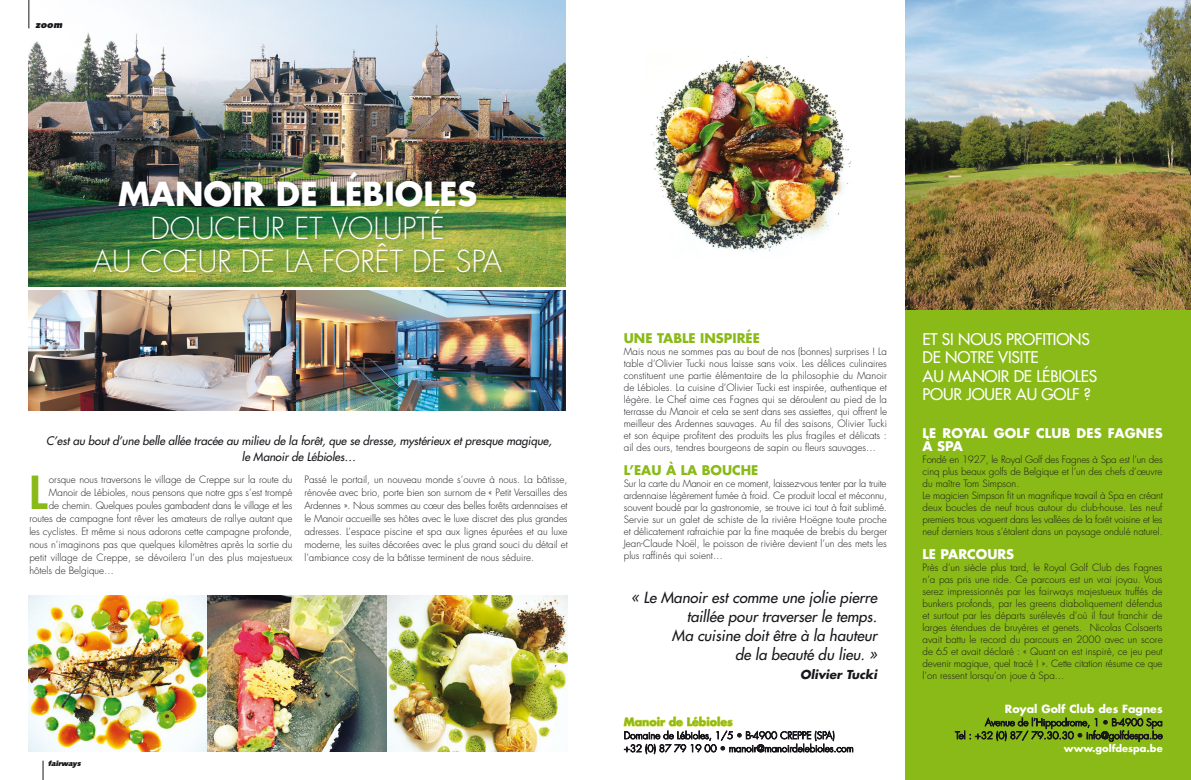
<style>
.page{position:relative;width:1191px;height:780px;background:#fff}
.page>*{position:absolute;margin:0;border:0;box-sizing:border-box;transform-origin:0 0}
.t1{font:800 44.3px "Futura";color:#89ba17}
.t2{font:700 32.3px "Futura";color:#fff}
.t3{font:300 29.5px/33px "Futura";color:#fff;text-align:center}
.t4{font:15.7px/18.4px "Futura";letter-spacing:-.01em;color:#fff}
.t5{font:italic 15px/19px "Futura";color:#1a171c;text-align:right}
.t6{font:700 13px/13px "Futura";letter-spacing:.01em;color:#fff}
.t7{font:700 13px "Futura";color:#89ba17}
.t8{font:italic 700 12px "Futura";color:#1a171c}
.t9{font:italic 11.5px/16px "Futura";letter-spacing:-.005em;color:#1a171c;text-align:center}
.t10{font:700 11px "Futura";color:#fff}
.t11{font:700 11px "Futura";color:#89ba17}
.t12{font:300 9.8px/12px "Futura";color:#1a171c;text-align:justify}
.t13{font:700 9.8px "Futura";color:#fff}
.t14{font:italic 800 9px "Saxony";color:#1a171c}
.t15{font:italic 800 7px "Saxony";letter-spacing:.01em;color:#1a171c}
</style>
<div class="page">
<div style="left:905px;top:309px;width:286px;height:471px;background:#89ba17"></div>
<img style="left:28px;top:0;width:537px;height:286px">
<svg style="left:43px;top:760px;width:1px;height:20px"></svg>
<img style="left:905px;top:0;width:286px;height:309px">
<img style="left:28px;top:595px;width:539px;height:157px">
<svg style="left:28px;top:0;width:1px;height:28px"></svg>
<div style="left:92px;top:169px;width:414px;height:107px;background:#1a171c;opacity:.25"></div>
<svg style="left:955px;top:717px;width:207px;height:25px"></svg>
<svg style="left:623px;top:716px;width:230px;height:38px"></svg>
<img style="left:650px;top:55px;width:201px;height:197px">
<img style="left:28px;top:290px;width:537px;height:121px">
<p class="t14" style="left:35px;top:19px;width:28px">zoom</p>
<h2 class="t2" style="left:118px;top:171px;width:360px">MANOIR DE LÉBIOLES</h2>
<h3 class="t3" style="left:93px;top:212px;width:410px">DOUCEUR ET VOLUPTÉ<br>AU CŒUR DE LA FORÊT DE SPA</h3>
<p class="t9" style="left:46px;top:432px;width:507px">C’est au bout d’une belle allée tracée au milieu de la forêt, que se dresse, mystérieux et presque magique, le Manoir de Lébioles…</p>
<h1 class="t1" style="left:29px;top:462px;width:19px">L</h1>
<p class="t12" style="left:49px;top:473px;width:245px">orsque nous traversons le village de Creppe sur la route du</p>
<p class="t12" style="left:49px;top:486px;width:245px">Manoir de Lébioles, nous pensons que notre gps s’est trompé</p>
<p class="t12" style="left:49px;top:499px;width:245px">de chemin. Quelques poules gambadent dans le village et les</p>
<p class="t12" style="left:29px;top:512px;width:264px">routes de campagne font rêver les amateurs de rallye autant que</p>
<p class="t12" style="left:29px;top:525px;width:264px">les cyclistes. Et même si nous adorons cette campagne profonde,</p>
<p class="t12" style="left:29px;top:538px;width:264px">nous n’imaginons pas que quelques kilomètres après la sortie du</p>
<p class="t12" style="left:29px;top:551px;width:264px">petit village de Creppe, se dévoilera l’un des plus majestueux</p>
<p class="t12" style="left:29px;top:564px;width:86px">hôtels de Belgique…</p>
<p class="t12" style="left:304px;top:472px;width:265px;line-height:13px">Passé le portail, un nouveau monde s’ouvre à nous. La bâtisse, rénovée avec brio, porte bien son surnom de « Petit Versailles des Ardennes ». Nous sommes au cœur des belles forêts ardennaises et le Manoir accueille ses hôtes avec le luxe discret des plus grandes adresses. L’espace piscine et spa aux lignes épurées et au luxe moderne, les suites décorées avec le plus grand souci du détail et l’ambiance cosy de la bâtisse terminent de nous séduire.</p>
<p class="t15" style="left:48px;top:759px;width:34px">fairways</p>
<h3 class="t7" style="left:624px;top:329px;width:137px">UNE TABLE INSPIRÉE</h3>
<p class="t12" style="left:624px;top:345px;width:265px">Mais nous ne sommes pas au bout de nos (bonnes) surprises ! La table d’Olivier Tucki nous laisse sans voix. Les délices culinaires constituent une partie élémentaire de la philosophie du Manoir de Lébioles. La cuisine d’Olivier Tucki est inspirée, authentique et légère. Le Chef aime ces Fagnes qui se déroulent au pied de la terrasse du Manoir et cela se sent dans ses assiettes, qui offrent le meilleur des Ardennes sauvages. Au fil des saisons, Olivier Tucki et son équipe profitent des produits les plus fragiles et délicats : ail des ours, tendres bourgeons de sapin ou fleurs sauvages…</p>
<h3 class="t7" style="left:624px;top:461px;width:136px">L’EAU À LA BOUCHE</h3>
<p class="t12" style="left:624px;top:477px;width:265px">Sur la carte du Manoir en ce moment, laissez-vous tenter par la truite ardennaise légèrement fumée à froid. Ce produit local et méconnu, souvent boudé par la gastronomie, se trouve ici tout à fait sublimé.<br>Servie sur un galet de schiste de la rivière Hoëgne toute proche et délicatement rafraichie par la fine maquée de brebis du berger Jean-Claude Noël, le poisson de rivière devient l’un des mets les plus raffinés qui soient…</p>
<h3 class="t5" style="left:631px;top:588px;width:247px">« Le Manoir est comme une jolie pierre taillée pour traverser le temps.<br>Ma cuisine doit être à la hauteur<br>de la beauté du lieu. »</h3>
<p class="t8" style="left:800px;top:666px;width:78px">Olivier Tucki</p>
<p class="t11" style="left:624px;top:714px;width:110px">Manoir de Lébioles</p>
<h3 class="t4" style="left:922px;top:330px;width:176px">ET SI NOUS PROFITIONS<br>DE NOTRE VISITE<br>AU MANOIR DE LÉBIOLES<br>POUR JOUER AU GOLF ?</h3>
<h3 class="t6" style="left:922px;top:426px;width:242px">LE ROYAL GOLF CLUB DES FAGNES<br>À SPA</h3>
<p class="t12" style="left:922px;top:454px;width:242px;text-align:left">Fondé en 1927, le Royal Golf des Fagnes à Spa est l’un des cinq plus beaux golfs de Belgique et l’un des chefs d’œuvre du maître Tom Simpson.<br>Le magicien Simpson fit un magnifique travail à Spa en créant deux boucles de neuf trous autour du club-house. Les neuf premiers trous voguent dans les vallées de la forêt voisine et les neuf derniers trous s’étalent dans un paysage ondulé naturel.</p>
<h3 class="t6" style="left:922px;top:547px;width:93px">LE PARCOURS</h3>
<p class="t12" style="left:922px;top:562px;width:242px">Près d’un siècle plus tard, le Royal Golf Club des Fagnes n’a pas pris une ride. Ce parcours est un vrai joyau. Vous serez impressionnés par les fairways majestueux truffés de bunkers profonds, par les greens diaboliquement défendus et surtout par les départs surélevés d’où il faut franchir de larges étendues de bruyères et genets. Nicolas Colsaerts avait battu le record du parcours en 2000 avec un score de 65 et avait déclaré : « Quant on est inspiré, ce jeu peut devenir magique, quel tracé ! ». Cette citation résume ce que l’on ressent lorsqu’on joue à Spa...</p>
<p class="t10" style="left:1004px;top:701px;width:159px">Royal Golf Club des Fagnes</p>
<p class="t13" style="left:1064px;top:741px;width:100px">www.golfdespa.be</p>
</div>
